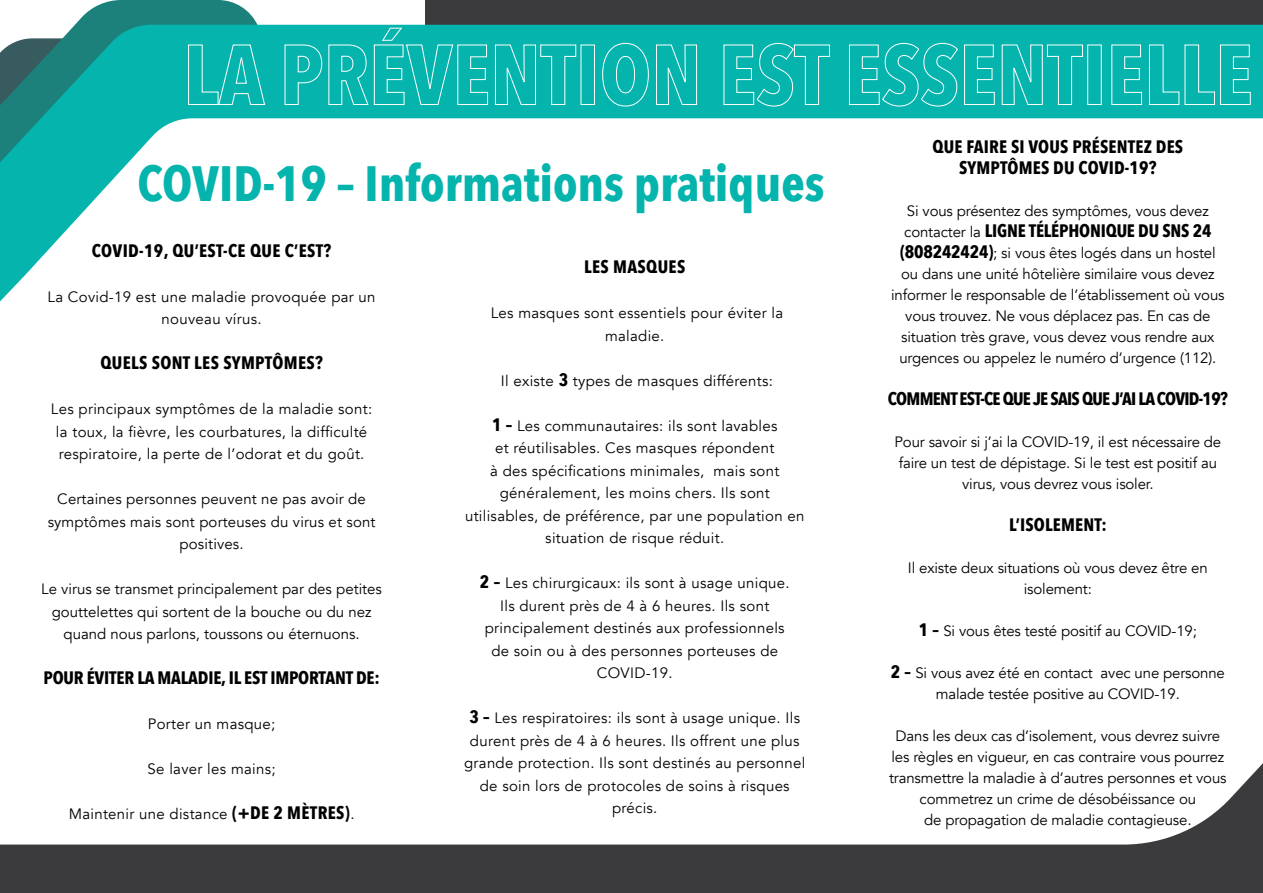
<style>
.page{position:relative;width:1263px;height:893px;background:#fff}
.page>*{position:absolute;margin:0;border:0;box-sizing:border-box;transform-origin:0 0}
.t1{font:700 49.5px "Avenir Next Condensed";color:#04b4ad}
.t2{font:700 18px/21px "Avenir Next Condensed";letter-spacing:.005em;color:#000;text-align:center}
.t3{font:700 18px "Avenir Next Condensed";letter-spacing:-.04em;color:#000}
.t4{font:15px/21px "Avenir";color:#000;text-align:center}
.t5{font:15px/22.5px "Avenir";letter-spacing:.02em;color:#000;text-align:center}
.s1{font-family:"Avenir Next Condensed";font-weight:700;font-size:18px}
.s2{font-family:"Avenir";font-weight:400;font-size:15px}
</style>
<div class="page">
<div style="left:425px;top:0;width:838px;height:33px;background:#3b3a3c"></div>
<svg style="left:75px;top:0;width:187px;height:25px;background:#3f9590"></svg>
<svg style="left:0;top:25px;width:1263px;height:277px"></svg>
<svg style="left:0;top:763px;width:1263px;height:130px"></svg>
<svg style="left:188px;top:44px;width:77px;height:61px;background:#1bbab4"></svg>
<svg style="left:284px;top:44px;width:38px;height:61px;background:#1cbbb4"></svg>
<svg style="left:328px;top:44px;width:40px;height:61px;background:#20bcb6"></svg>
<svg style="left:374px;top:27px;width:114px;height:78px;background:#1abab4"></svg>
<svg style="left:495px;top:44px;width:81px;height:61px;background:#1dbbb5"></svg>
<div style="left:581px;top:45px;width:14px;height:60px;border:1px solid #fff"></div>
<svg style="left:602px;top:43px;width:47px;height:64px;background:#19bab4"></svg>
<svg style="left:656px;top:44px;width:41px;height:61px;background:#23bdb7"></svg>
<svg style="left:723px;top:43px;width:107px;height:64px;background:#1cbbb4"></svg>
<svg style="left:849px;top:43px;width:109px;height:64px;background:#1cbbb5"></svg>
<svg style="left:964px;top:44px;width:31px;height:61px;background:#23bdb7"></svg>
<svg style="left:1002px;top:44px;width:81px;height:61px;background:#1dbbb5"></svg>
<div style="left:1087px;top:45px;width:14px;height:60px;border:1px solid #fff"></div>
<svg style="left:1111px;top:44px;width:31px;height:61px;background:#23bdb7"></svg>
<svg style="left:1149px;top:44px;width:102px;height:61px;background:#1cbbb4"></svg>
<p class="t1" style="left:137px;top:153px;width:689px">COVID-19 – Informations pratiques</p>
<p class="t2" style="left:92px;top:240px;width:241px">COVID-19, QU’EST-CE QUE C’EST?</p>
<p class="t5" style="left:48px;top:286px;width:329px">La Covid-19 est une maladie provoquée par un nouveau vírus.</p>
<p class="t2" style="left:100px;top:352px;width:224px">QUELS SONT LES SYMPTÔMES?</p>
<p class="t5" style="left:51px;top:398px;width:323px">Les principaux symptômes de la maladie sont: la toux, la fièvre, les courbatures, la difficulté respiratoire, la perte de l’odorat et du goût.</p>
<p class="t4" style="left:48px;top:488px;width:329px;line-height:22.5px">Certaines personnes peuvent ne pas avoir de symptômes mais sont porteuses du virus et sont positives.</p>
<p class="t4" style="left:41px;top:578px;width:342px;line-height:22.5px">Le virus se transmet principalement par des petites gouttelettes qui sortent de la bouche ou du nez quand nous parlons, toussons ou éternuons.</p>
<p class="t2" style="left:43px;top:667px;width:338px">POUR ÉVITER LA MALADIE, IL EST IMPORTANT DE:</p>
<p class="t5" style="left:148px;top:713px;width:129px">Porter un masque;</p>
<p class="t5" style="left:148px;top:758px;width:129px">Se laver les mains;</p>
<p class="t5" style="left:69px;top:803px;width:287px">Maintenir une distance <span class="s1">(+DE 2 MÈTRES)</span>.</p>
<p class="t2" style="left:584px;top:256px;width:103px">LES MASQUES</p>
<p class="t5" style="left:491px;top:302px;width:294px">Les masques sont essentiels pour éviter la maladie.</p>
<p class="t5" style="left:501px;top:370px;width:274px">Il existe <span class="s1">3</span> types de masques différents:</p>
<p class="t5" style="left:465px;top:415px;width:341px"><span class="s1">1 –</span> Les communautaires: ils sont lavables<br>et réutilisables. Ces masques répondent<br>à des spécifications minimales, mais sont généralement, les moins chers. Ils sont utilisables, de préférence, par une population en situation de risque réduit.</p>
<p class="t5" style="left:480px;top:572px;width:311px"><span class="s1">2 –</span> Les chirurgicaux: ils sont à usage unique.<br>Ils durent près de 4 à 6 heures. Ils sont principalement destinés aux professionnels de soin ou à des personnes porteuses de COVID-19.</p>
<p class="t5" style="left:464px;top:707px;width:343px"><span class="s1">3 –</span> Les respiratoires: ils sont à usage unique. Ils durent près de 4 à 6 heures. Ils offrent une plus grande protection. Ils sont destinés au personnel de soin lors de protocoles de soins à risques précis.</p>
<p class="t2" style="left:932px;top:136px;width:252px">QUE FAIRE SI VOUS PRÉSENTEZ DES<br>SYMPTÔMES DU COVID-19?</p>
<p class="t4" style="left:907px;top:200px;width:303px">Si vous présentez des symptômes, vous devez</p>
<p class="t2" style="left:904px;top:220px;width:309px"><span class="s2">contacter la</span> LIGNE TÉLÉPHONIQUE DU SNS 24</p>
<p class="t4" style="left:891px;top:242px;width:335px"><span class="s1">(808242424)</span>; si vous êtes logés dans un hostel ou dans une unité hôtelière similaire vous devez informer le responsable de l’établissement où vous vous trouvez. Ne vous déplacez pas. En cas de situation très grave, vous devez vous rendre aux urgences ou appelez le numéro d’urgence (112).</p>
<p class="t3" style="left:888px;top:387px;width:341px">COMMENT EST-CE QUE JE SAIS QUE J’AI LA COVID-19?</p>
<p class="t4" style="left:894px;top:431px;width:328px">Pour savoir si j’ai la COVID-19, il est nécessaire de faire un test de dépistage. Si le test est positif au virus, vous devrez vous isoler.</p>
<p class="t2" style="left:1009px;top:514px;width:99px">L’ISOLEMENT:</p>
<p class="t4" style="left:908px;top:557px;width:301px">Il existe deux situations où vous devez être en isolement:</p>
<p class="t4" style="left:919px;top:620px;width:280px"><span class="s1">1 –</span> Si vous êtes testé positif au COVID-19;</p>
<p class="t4" style="left:891px;top:662px;width:336px"><span class="s1">2 –</span> Si vous avez été en contact avec une personne malade testée positive au COVID-19.</p>
<p class="t4" style="left:889px;top:725px;width:339px">Dans les deux cas d’isolement, vous devrez suivre les règles en vigueur, en cas contraire vous pourrez transmettre la maladie à d’autres personnes et vous commetrez un crime de désobéissance ou<br>de propagation de maladie contagieuse.</p>
</div>
